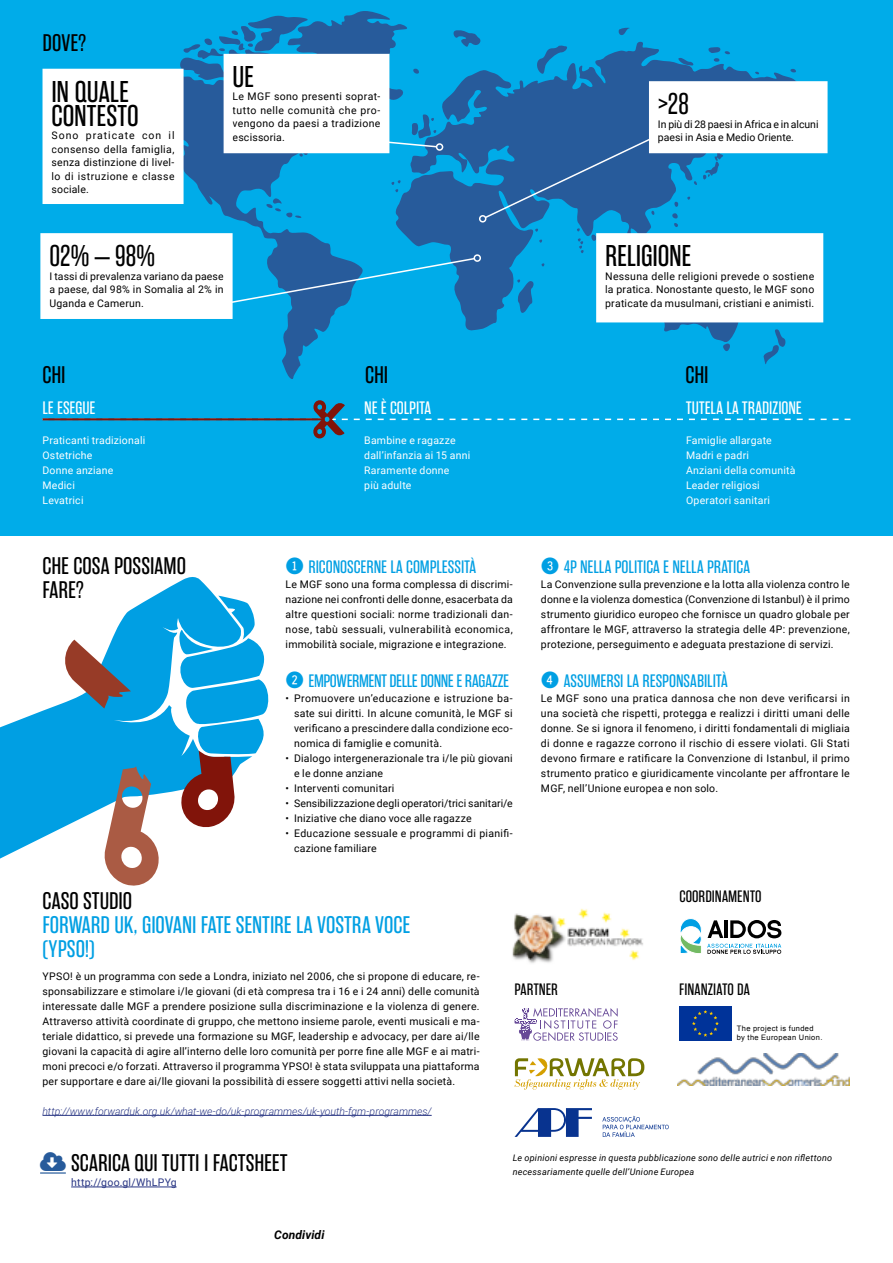
<style>
.page{position:relative;width:893px;height:1263px;background:#fff}
.page>*{position:absolute;margin:0;border:0;box-sizing:border-box;transform-origin:0 0}
.t1{font:30px/24px "Rama Gothic E";color:#000}
.t2{font:24px/24px "Rama Gothic E";color:#000}
.t3{font:24px/24px "Rama Gothic E";color:#009fe3}
.t4{font:18px "Rama Gothic E";letter-spacing:-.005em;color:#009fe3}
.t5{font:18px "Rama Gothic E";letter-spacing:.005em;color:#fff}
.t6{font:16.5px "Rama Gothic E";letter-spacing:.005em;color:#000}
.t7{font:italic 700 12px "Roboto";letter-spacing:.01em;color:#000}
.t8{font:10.5px/15px "Roboto";letter-spacing:.02em;color:#000;text-align:justify}
.t9{font:10.5px/15px "Roboto";letter-spacing:.02em;color:#fff}
.t10{font:italic 300 10.5px "Roboto";letter-spacing:-.005em;color:#283583}
.t11{font:10.5px/13.5px "Roboto";letter-spacing:-.005em;color:#000}
.t12{font:10.5px "Roboto";letter-spacing:.025em;color:#283583}
.t13{font:italic 9px "Roboto";letter-spacing:.025em;color:#000}
.t14{font:7.5px/9px "Arial";letter-spacing:.05em;color:#000}
.s1{font-family:"Fyra Numeric Circle Closed";font-size:22.5px}
</style>
<div class="page">
<div style="left:0;top:0;width:893px;height:536px;background:#00ace9"></div>
<svg style="left:91px;top:68px;width:254px;height:311px"></svg>
<svg style="left:265px;top:198px;width:36px;height:20px"></svg>
<svg style="left:618px;top:27px;width:12px;height:8px"></svg>
<svg style="left:453px;top:30px;width:28px;height:12px"></svg>
<svg style="left:395px;top:42px;width:417px;height:289px"></svg>
<svg style="left:517px;top:279px;width:17px;height:35px"></svg>
<svg style="left:590px;top:234px;width:6px;height:7px"></svg>
<svg style="left:539px;top:239px;width:3px;height:4px"></svg>
<svg style="left:535px;top:228px;width:3px;height:4px"></svg>
<svg style="left:693px;top:153px;width:31px;height:33px"></svg>
<svg style="left:577px;top:228px;width:3px;height:4px"></svg>
<svg style="left:577px;top:238px;width:7px;height:16px"></svg>
<svg style="left:541px;top:263px;width:4px;height:3px"></svg>
<svg style="left:673px;top:201px;width:6px;height:6px"></svg>
<svg style="left:687px;top:196px;width:3px;height:4px"></svg>
<svg style="left:671px;top:213px;width:8px;height:14px"></svg>
<svg style="left:618px;top:322px;width:173px;height:42px"></svg>
<svg style="left:43px;top:400px;width:807px;height:39px"></svg>
<hr style="left:43px;top:418px;width:282px;height:2px;background:#81140a">
<div style="left:653px;top:86px;width:170px;height:63px;background:#fff"></div>
<div style="left:649px;top:81px;width:178px;height:72px;border:9px solid #fff"></div>
<div style="left:45px;top:238px;width:183px;height:76px;background:#fff"></div>
<div style="left:40px;top:233px;width:193px;height:86px;border:9px solid #fff"></div>
<div style="left:601px;top:238px;width:218px;height:80px;background:#fff"></div>
<div style="left:596px;top:233px;width:227px;height:89px;border:9px solid #fff"></div>
<div style="left:47px;top:73px;width:132px;height:127px;background:#fff"></div>
<div style="left:43px;top:69px;width:141px;height:135px;border:9px solid #fff"></div>
<svg style="left:0;top:577px;width:220px;height:282px;fill:#009fe3"></svg>
<svg style="left:174px;top:596px;width:95px;height:234px"></svg>
<svg style="left:62px;top:640px;width:69px;height:68px"></svg>
<svg style="left:102px;top:766px;width:59px;height:120px"></svg>
<svg style="left:483px;top:135px;width:173px;height:84px"></svg>
<div style="left:479px;top:215px;width:7px;height:8px;border:2px solid #fff;border-radius:50%"></div>
<svg style="left:179px;top:11px;width:259px;height:146px"></svg>
<div style="left:436px;top:143px;width:7px;height:8px;border:2px solid #fff;border-radius:50%"></div>
<svg style="left:223px;top:257px;width:253px;height:48px"></svg>
<div style="left:473px;top:254px;width:8px;height:8px;border:2px solid #fff;border-radius:50%"></div>
<hr style="left:43px;top:1115px;width:389px;height:1px;background:#283583">
<img style="left:677px;top:1053px;width:173px;height:32px">
<svg style="left:514px;top:1058px;width:130px;height:32px"></svg>
<img style="left:512px;top:908px;width:131px;height:55px">
<svg style="left:514px;top:1108px;width:78px;height:29px"></svg>
<svg style="left:602px;top:1116px;width:67px;height:21px"></svg>
<svg style="left:514px;top:1008px;width:104px;height:33px"></svg>
<svg style="left:680px;top:918px;width:101px;height:36px"></svg>
<div style="left:679px;top:1006px;width:52px;height:35px;background:#039"></div>
<svg style="left:692px;top:1010px;width:27px;height:27px"></svg>
<hr style="left:71px;top:1187px;width:106px;height:1px;background:#283583">
<svg style="left:40px;top:1172px;width:26px;height:1px"></svg>
<h2 class="t2" style="left:43px;top:31px;width:45px">DOVE?</h2>
<h1 class="t1" style="left:52px;top:80px;width:89px">IN QUALE<br>CONTESTO</h1>
<p class="t8" style="left:52px;top:128px;width:125px;line-height:13.5px">Sono praticate con il consenso della famiglia, senza distinzione di livel&shy;lo di istruzione e classe sociale.</p>
<h1 class="t1" style="left:233px;top:65px;width:23px">UE</h1>
<p class="t8" style="left:233px;top:89px;width:149px;line-height:13.5px">Le MGF sono presenti soprat&shy;tutto nelle comunità che pro&shy;vengono da paesi a tradizione escissoria.</p>
<h1 class="t1" style="left:49px;top:244px;width:107px">02% – 98%</h1>
<p class="t8" style="left:49px;top:269px;width:176px;line-height:13.5px">I tassi di prevalenza variano da paese a paese, dal 98% in Somalia al 2% in Uganda e Camerun.</p>
<h1 class="t1" style="left:658px;top:92px;width:32px">&gt;28</h1>
<p class="t11" style="left:658px;top:117px;width:162px">In più di 28 paesi in Africa e in alcuni paesi in Asia e Medio Oriente.</p>
<h1 class="t1" style="left:605px;top:244px;width:88px">RELIGIONE</h1>
<p class="t8" style="left:605px;top:269px;width:211px;line-height:13.5px">Nessuna delle religioni prevede o sostiene la pratica. Nonostante questo, le MGF sono praticate da musulmani, cristiani e animisti.</p>
<h2 class="t2" style="left:43px;top:363px;width:25px">CHI</h2>
<h2 class="t2" style="left:365px;top:363px;width:25px">CHI</h2>
<h2 class="t2" style="left:685px;top:363px;width:25px">CHI</h2>
<h3 class="t5" style="left:43px;top:398px;width:54px">LE ESEGUE</h3>
<p class="t9" style="left:43px;top:432px;width:104px">Praticanti tradizionali<br>Ostetriche<br>Donne anziane<br>Medici<br>Levatrici</p>
<h2 class="t2" style="left:43px;top:554px;width:145px">CHE COSA POSSIAMO<br>FARE?</h2>
<h3 class="t5" style="left:364px;top:398px;width:68px">NE È COLPITA</h3>
<p class="t9" style="left:364px;top:432px;width:107px">Bambine e ragazze dall’infanzia ai 15 anni<br>Raramente donne<br>più adulte</p>
<h3 class="t4" style="left:286px;top:557px;width:192px"><span class="s1">1</span> RICONOSCERNE LA COMPLESSITÀ</h3>
<p class="t8" style="left:286px;top:576px;width:229px">Le MGF sono una forma complessa di discrimi&shy;nazione nei confronti delle donne, esacerbata da altre questioni sociali: norme tradizionali dan&shy;nose, tabù sessuali, vulnerabilità economica, immobilità sociale, migrazione e integrazione.</p>
<h3 class="t4" style="left:286px;top:671px;width:225px"><span class="s1">2</span> EMPOWERMENT DELLE DONNE E RAGAZZE</h3>
<p class="t8" style="left:294px;top:690px;width:220px;text-indent:-9px">• Promuovere un’educazione e istruzione ba&shy;sate sui diritti. In alcune comunità, le MGF si verificano a prescindere dalla condizione eco&shy;nomica di famiglie e comunità.</p>
<p class="t8" style="left:294px;top:750px;width:220px;text-indent:-9px">• Dialogo intergenerazionale tra i/le più giovani e le donne anziane</p>
<p class="t8" style="left:286px;top:780px;width:110px">• Interventi comunitari</p>
<p class="t8" style="left:286px;top:795px;width:229px">• Sensibilizzazione degli operatori/trici sanitari/e</p>
<p class="t8" style="left:286px;top:810px;width:187px">• Iniziative che diano voce alle ragazze</p>
<p class="t8" style="left:294px;top:825px;width:220px;text-indent:-9px">• Educazione sessuale e programmi di pianifi&shy;cazione familiare</p>
<h2 class="t2" style="left:43px;top:889px;width:91px">CASO STUDIO</h2>
<h2 class="t3" style="left:43px;top:913px;width:369px">FORWARD UK, GIOVANI FATE SENTIRE LA VOSTRA VOCE (YPSO!)</h2>
<h3 class="t5" style="left:686px;top:398px;width:117px">TUTELA LA TRADIZIONE</h3>
<p class="t9" style="left:686px;top:432px;width:111px">Famiglie allargate<br>Madri e padri<br>Anziani della comunità<br>Leader religiosi<br>Operatori sanitari</p>
<h3 class="t4" style="left:541px;top:557px;width:211px"><span class="s1">3</span> 4P NELLA POLITICA E NELLA PRATICA</h3>
<p class="t8" style="left:541px;top:576px;width:310px">La Convenzione sulla prevenzione e la lotta alla violenza contro le donne e la violenza domestica (Convenzione di Istanbul) è il primo strumento giuridico europeo che fornisce un quadro globale per affrontare le MGF, attraverso la strategia delle 4P: prevenzione, protezione, perseguimento e adeguata prestazione di servizi.</p>
<h3 class="t4" style="left:541px;top:671px;width:188px"><span class="s1">4</span> ASSUMERSI LA RESPONSABILITÀ</h3>
<p class="t8" style="left:541px;top:690px;width:310px">Le MGF sono una pratica dannosa che non deve verificarsi in una società che rispetti, protegga e realizzi i diritti umani delle donne. Se si ignora il fenomeno, i diritti fondamentali di migliaia di donne e ragazze corrono il rischio di essere violati. Gli Stati devono firmare e ratificare la Convenzione di Istanbul, il primo strumento pratico e giuridicamente vincolante per affrontare le MGF, nell’Unione europea e non solo.</p>
<h3 class="t6" style="left:679px;top:887px;width:84px">COORDINAMENTO</h3>
<p class="t8" style="left:43px;top:968px;width:439px">YPSO! è un programma con sede a Londra, iniziato nel 2006, che si propone di educare, re&shy;sponsabilizzare e stimolare i/le giovani (di età compresa tra i 16 e i 24 anni) delle comunità interessate dalle MGF a prendere posizione sulla discriminazione e la violenza di genere.<br>Attraverso attività coordinate di gruppo, che mettono insieme parole, eventi musicali e ma&shy;teriale didattico, si prevede una formazione su MGF, leadership e advocacy, per dare ai/lle giovani la capacità di agire all’interno delle loro comunità per porre fine alle MGF e ai matri&shy;moni precoci e/o forzati. Attraverso il programma YPSO! è stata sviluppata una piattaforma per supportare e dare ai/lle giovani la possibilità di essere soggetti attivi nella società.</p>
<p class="t10" style="left:43px;top:1103px;width:391px">http://www.forwarduk.org.uk/what-we-do/uk-programmes/uk-youth-fgm-programmes/</p>
<h2 class="t2" style="left:71px;top:1151px;width:218px">SCARICA QUI TUTTI I FACTSHEET</h2>
<p class="t12" style="left:71px;top:1175px;width:107px">http://goo.gl/WhLPYg</p>
<p class="t7" style="left:274px;top:1226px;width:52px">Condividi</p>
<h3 class="t6" style="left:514px;top:980px;width:45px">PARTNER</h3>
<h3 class="t6" style="left:679px;top:980px;width:72px">FINANZIATO DA</h3>
<p class="t14" style="left:737px;top:1024px;width:87px">The project is funded by the European Union.</p>
<p class="t13" style="left:513px;top:1151px;width:321px">Le opinioni espresse in questa pubblicazione sono delle autrici e non riflettono</p>
<p class="t13" style="left:513px;top:1165px;width:183px">necessariamente quelle dell’Unione Europea</p>
</div>
